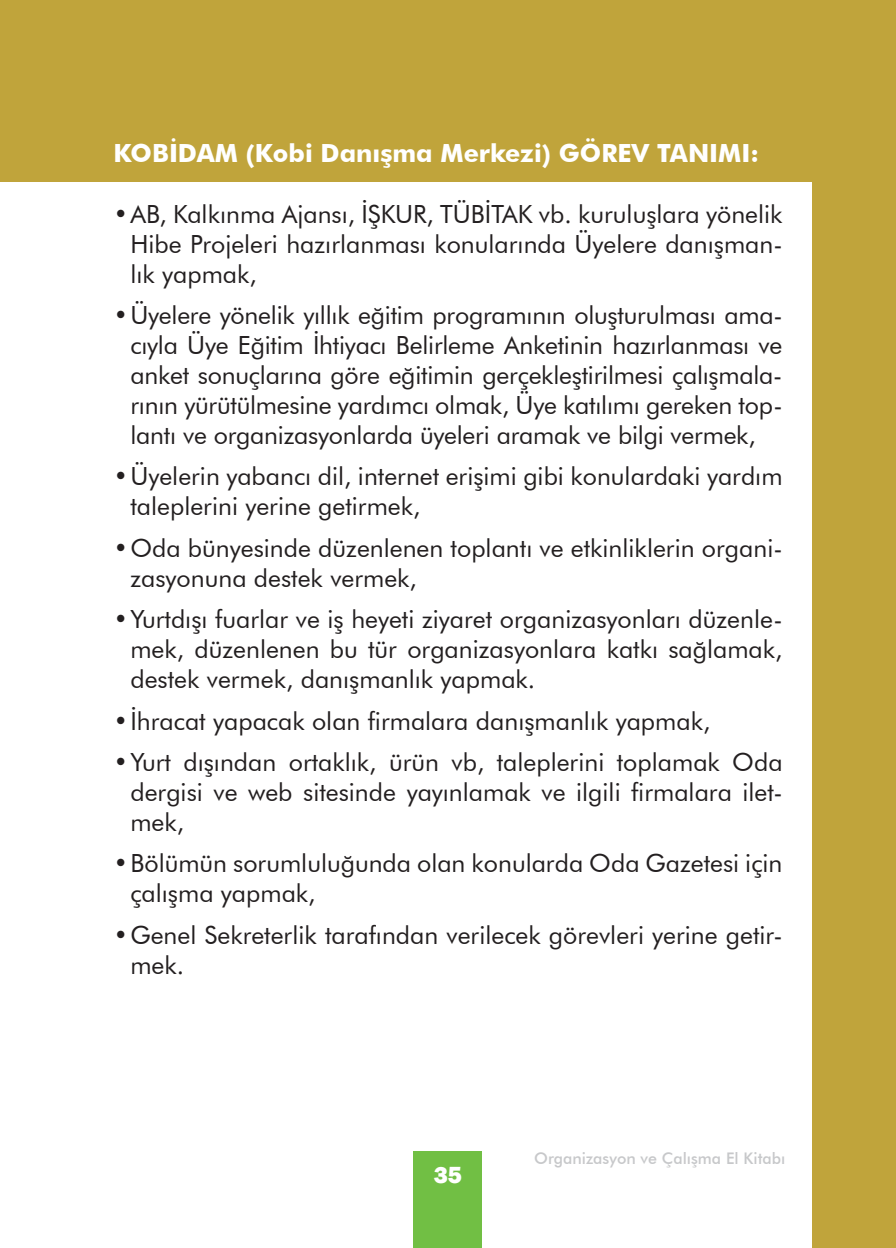
<style>
.page{position:relative;width:896px;height:1248px;background:#fff}
.page>*{position:absolute;margin:0;border:0;box-sizing:border-box;transform-origin:0 0}
.t1{font:25px/30px "Futura BT";color:#231f20;text-align:justify}
.t2{font:700 25px "Futura BT";color:#fff}
.t3{font:800 24px "Franklin Gothic";color:#fff}
.t4{font:500 16px "Futura BT";color:#c7c8ca}
</style>
<div class="page">
<div style="left:414px;top:1151px;width:68px;height:96px;background:#71bf44"></div>
<div style="left:0;top:0;width:896px;height:181px;background:#c0a43b"></div>
<div style="left:812px;top:0;width:84px;height:1247px;background:#c0a43b"></div>
<p class="t2" style="left:113px;top:138px;width:647px">KOBİDAM (Kobi Danışma Merkezi) GÖREV TANIMI:</p>
<p class="t1" style="left:130px;top:198px;width:653px;text-indent:-17px">•AB, Kalkınma Ajansı, İŞKUR, TÜBİTAK vb. kuruluşlara yönelik Hibe Projeleri hazırlanması konularında Üyelere danışman&shy;lık yapmak,</p>
<p class="t1" style="left:130px;top:300px;width:653px;text-indent:-17px">•Üyelere yönelik yıllık eğitim programının oluşturulması ama&shy;cıyla Üye Eğitim İhtiyacı Belirleme Anketinin hazırlanması ve anket sonuçlarına göre eğitimin gerçekleştirilmesi çalışmala&shy;rının yürütülmesine yardımcı olmak, Üye katılımı gereken top&shy;lantı ve organizasyonlarda üyeleri aramak ve bilgi vermek,</p>
<p class="t1" style="left:130px;top:461px;width:653px;text-indent:-17px">•Üyelerin yabancı dil, internet erişimi gibi konulardaki yardım taleplerini yerine getirmek,</p>
<p class="t1" style="left:130px;top:532px;width:653px;text-indent:-17px">•Oda bünyesinde düzenlenen toplantı ve etkinliklerin organi&shy;zasyonuna destek vermek,</p>
<p class="t1" style="left:130px;top:604px;width:653px;text-indent:-17px">•Yurtdışı fuarlar ve iş heyeti ziyaret organizasyonları düzenle&shy;mek, düzenlenen bu tür organizasyonlara katkı sağlamak, destek vermek, danışmanlık yapmak.</p>
<p class="t1" style="left:113px;top:705px;width:598px">•İhracat yapacak olan firmalara danışmanlık yapmak,</p>
<p class="t1" style="left:130px;top:746px;width:653px;text-indent:-17px">•Yurt dışından ortaklık, ürün vb, taleplerini toplamak Oda dergisi ve web sitesinde yayınlamak ve ilgili firmalara ilet&shy;mek,</p>
<p class="t1" style="left:130px;top:848px;width:653px;text-indent:-17px">•Bölümün sorumluluğunda olan konularda Oda Gazetesi için çalışma yapmak,</p>
<p class="t1" style="left:130px;top:919px;width:653px;text-indent:-17px">•Genel Sekreterlik tarafından verilecek görevleri yerine getir&shy;mek.</p>
<p class="t3" style="left:434px;top:1158px;width:30px">35</p>
<p class="t4" style="left:534px;top:1148px;width:253px">Organizasyon ve Çalışma El Kitabı</p>
</div>
